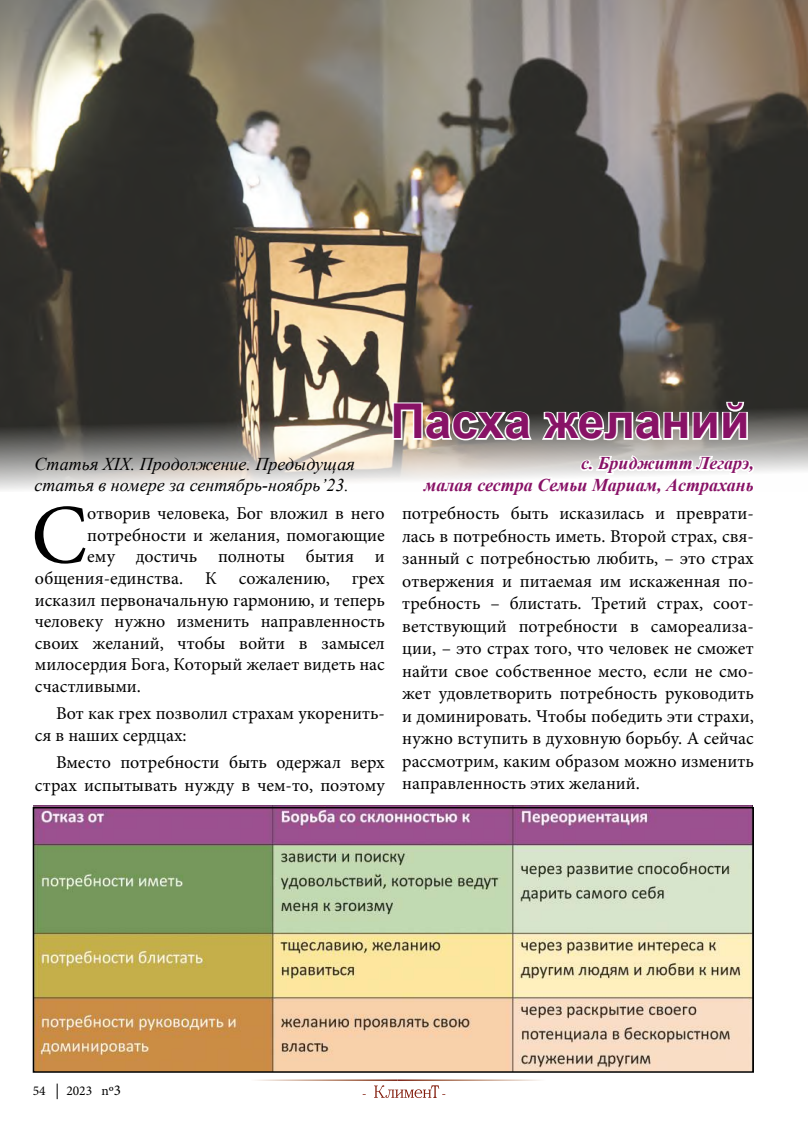
<style>
.page{position:relative;width:808px;height:1127px;background:#fff}
.page>*{position:absolute;margin:0;border:0;box-sizing:border-box;transform-origin:0 0}
.t1{font:84.45px "Minion Pro";color:#000}
.t2{font:700 48px "Arial";color:#881266}
.t3{font:18px/22.5px "Minion Pro";color:#000}
.t4{font:italic 18px/21.8px "Times New Roman";color:#000}
.t5{font:italic 700 18px/21.8px "Times New Roman";color:#881266;text-align:right}
.t6{font:13.5px "Minion Pro";color:#000}
.s1{font-size:15px}
</style>
<div class="page">
<svg style="left:57px;top:1083px;width:1px;height:16px"></svg>
<img style="left:0;top:0;width:808px;height:490px">
<svg style="left:391px;top:400px;width:366px;height:90px"></svg>
<img style="left:34px;top:806px;width:718px;height:264px">
<div style="left:33px;top:807px;width:721px;height:266px;border:2px solid #000"></div>
<svg style="left:374px;top:1085px;width:71px;height:13px"></svg>
<p class="t4" style="left:34px;top:452px;width:322px">Статья XIX. Продолжение. Предыдущая статья в номере за сентябрь-ноябрь’23.</p>
<h1 class="t1" style="left:31px;top:479px;width:58px">С</h1>
<p class="t3" style="left:87px;top:502px;width:299px">отворив человека, Бог вложил в него</p>
<p class="t3" style="left:87px;top:524px;width:299px">потребности и желания, помогающие</p>
<p class="t3" style="left:87px;top:545px;width:299px">ему достичь полноты бытия и</p>
<p class="t3" style="left:35px;top:567px;width:351px">общения-единства. К сожалению, грех</p>
<p class="t3" style="left:35px;top:589px;width:351px">исказил первоначальную гармонию, и теперь</p>
<p class="t3" style="left:35px;top:610px;width:351px">человеку нужно изменить направленность</p>
<p class="t3" style="left:35px;top:632px;width:351px">своих желаний, чтобы войти в замысел</p>
<p class="t3" style="left:35px;top:653px;width:351px">милосердия Бога, Который желает видеть нас</p>
<p class="t3" style="left:35px;top:675px;width:108px">счастливыми.</p>
<p class="t3" style="left:35px;top:702px;width:351px;text-indent:21px">Вот как грех позволил страхам укоренить&shy;ся в наших сердцах:</p>
<p class="t3" style="left:35px;top:751px;width:351px;text-align:right">Вместо потребности быть одержал верх страх испытывать нужду в чем-то, поэтому</p>
<h2 class="t2" style="left:390px;top:388px;width:361px">Пасха желаний</h2>
<p class="t5" style="left:424px;top:452px;width:331px">с. Бриджитт Легарэ,<br>малая сестра Семьи Мариам, Астрахань</p>
<p class="t3" style="left:402px;top:502px;width:353px;text-align:justify">потребность быть исказилась и преврати&shy;лась в потребность иметь. Второй страх, свя&shy;занный с потребностью любить, – это страх отвержения и питаемая им искаженная по&shy;требность – блистать. Третий страх, соот&shy;ветствующий потребности в самореализа&shy;ции, – это страх того, что человек не сможет найти свое собственное место, если не смо&shy;жет удовлетворить потребность руководить и доминировать. Чтобы победить эти страхи, нужно вступить в духовную борьбу. А сейчас рассмотрим, каким образом можно изменить направленность этих желаний.</p>
<p class="t6" style="left:33px;top:1081px;width:14px">54</p>
<p class="t6" style="left:66px;top:1081px;width:56px">2023 n<span class="s1">º3</span></p>
</div>
